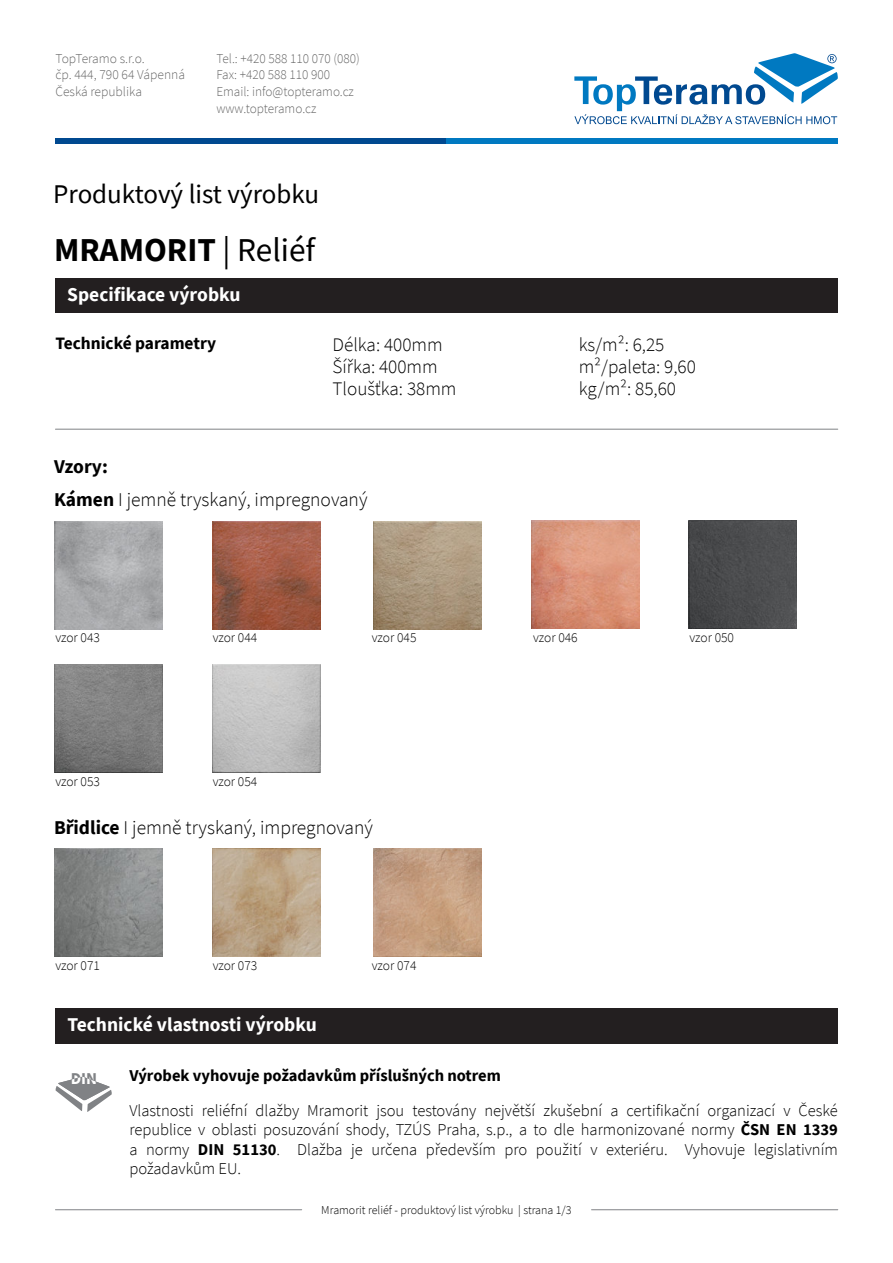
<style>
.page{position:relative;width:893px;height:1263px;background:#fff}
.page>*{position:absolute;margin:0;border:0;box-sizing:border-box;transform-origin:0 0}
.t1{font:700 33.3px "Source Sans Pro";color:#000}
.t2{font:27px "Source Sans Pro";color:#000}
.t3{font:300 19.5px "Source Sans Pro";color:#000}
.t4{font:700 19.5px "Source Sans Pro";color:#fff}
.t5{font:700 19.5px "Source Sans Pro";letter-spacing:-.005em;color:#000}
.t6{font:300 19.2px/22.2px "Source Sans Pro";color:#000}
.t7{font:700 17.4px "Source Sans Pro";color:#000}
.t8{font:300 16.5px/19.5px "Source Sans Pro";color:#000;text-align:justify}
.t9{font:700 16.5px "Source Sans Pro";color:#000}
.t10{font:700 16.5px "Source Sans Pro";color:#808285}
.t11{font:300 13.5px/16.5px "Source Sans Pro";color:rgb(0 0 0/.6)}
.t12{font:300 13.5px "Source Sans Pro";color:#000}
.t13{font:300 12px "Source Sans Pro";color:#000}
.s1{font-weight:400}
.s2{font-weight:700}
</style>
<div class="page">
<div style="left:55px;top:138px;width:392px;height:6px;background:#004990"></div>
<div style="left:447px;top:138px;width:391px;height:6px;background:#0079c1"></div>
<svg style="left:574px;top:53px;width:264px;height:71px"></svg>
<hr style="left:55px;top:1209px;width:247px;height:1px;background:#808285">
<hr style="left:591px;top:1209px;width:247px;height:1px;background:#808285">
<div style="left:55px;top:279px;width:783px;height:34px;background:#231f20"></div>
<hr style="left:55px;top:429px;width:783px;height:1px;background:#808285">
<img style="left:373px;top:521px;width:108px;height:108px">
<img style="left:532px;top:521px;width:108px;height:108px">
<img style="left:212px;top:521px;width:108px;height:108px">
<img style="left:54px;top:521px;width:108px;height:108px">
<img style="left:54px;top:665px;width:108px;height:108px">
<img style="left:212px;top:664px;width:108px;height:108px">
<img style="left:688px;top:521px;width:108px;height:108px">
<img style="left:373px;top:849px;width:108px;height:108px">
<img style="left:213px;top:849px;width:108px;height:108px">
<img style="left:54px;top:849px;width:108px;height:108px">
<svg style="left:55px;top:1077px;width:57px;height:35px"></svg>
<div style="left:56px;top:1008px;width:782px;height:35px;background:#231f20"></div>
<p class="t11" style="left:55px;top:51px;width:131px">TopTeramo s.r.o.<br>čp. 444, 790 64 Vápenná<br>Česká republika</p>
<p class="t11" style="left:216px;top:51px;width:145px">Tel.: +420 588 110 070 (080)<br>Fax: +420 588 110 900<br>Email: info@topteramo.cz www.topteramo.cz</p>
<h2 class="t2" style="left:53px;top:183px;width:267px">Produktový list výrobku</h2>
<h1 class="t1" style="left:54px;top:236px;width:263px">MRAMORIT <span class="s1">| Reliéf</span></h1>
<p class="t4" style="left:67px;top:287px;width:175px">Specifikace výrobku</p>
<p class="t7" style="left:55px;top:336px;width:162px">Technické parametry</p>
<p class="t6" style="left:333px;top:335px;width:125px">Délka: 400mm<br>Šířka: 400mm<br>Tloušťka: 38mm</p>
<p class="t6" style="left:579px;top:335px;width:119px">ks/m²: 6,25 m²/paleta: 9,60 kg/m²: 85,60</p>
<p class="t5" style="left:54px;top:459px;width:55px">Vzory:</p>
<p class="t3" style="left:54px;top:491px;width:315px"><span class="s2">Kámen</span> I jemně tryskaný, impregnovaný</p>
<p class="t12" style="left:55px;top:632px;width:46px">vzor 043</p>
<p class="t12" style="left:55px;top:775px;width:46px">vzor 053</p>
<p class="t12" style="left:213px;top:632px;width:46px">vzor 044</p>
<p class="t12" style="left:213px;top:775px;width:46px">vzor 054</p>
<p class="t12" style="left:372px;top:632px;width:46px">vzor 045</p>
<p class="t12" style="left:533px;top:632px;width:46px">vzor 046</p>
<p class="t12" style="left:690px;top:632px;width:46px">vzor 050</p>
<p class="t3" style="left:54px;top:819px;width:321px"><span class="s2">Břidlice</span> I jemně tryskaný, impregnovaný</p>
<p class="t12" style="left:55px;top:960px;width:46px">vzor 071</p>
<p class="t12" style="left:213px;top:960px;width:46px">vzor 073</p>
<p class="t12" style="left:372px;top:960px;width:46px">vzor 074</p>
<p class="t4" style="left:67px;top:1016px;width:251px">Technické vlastnosti výrobku</p>
<p class="t10" style="left:71px;top:1072px;width:28px">DIN</p>
<p class="t9" style="left:129px;top:1069px;width:373px">Výrobek vyhovuje požadavkům příslušných notrem</p>
<p class="t8" style="left:129px;top:1102px;width:710px">Vlastnosti reliéfní dlažby Mramorit jsou testovány největší zkušební a certifikační organizací v České republice v oblasti posuzování shody, TZÚS Praha, s.p., a to dle harmonizované normy <span class="s2">ČSN EN 1339 </span>a normy <span class="s2">DIN 51130</span>. Dlažba je určena především pro použití v exteriéru. Vyhovuje legislativním požadavkům EU.</p>
<p class="t13" style="left:321px;top:1205px;width:252px">Mramorit reliéf - produktový list výrobku | strana 1/3</p>
</div>
